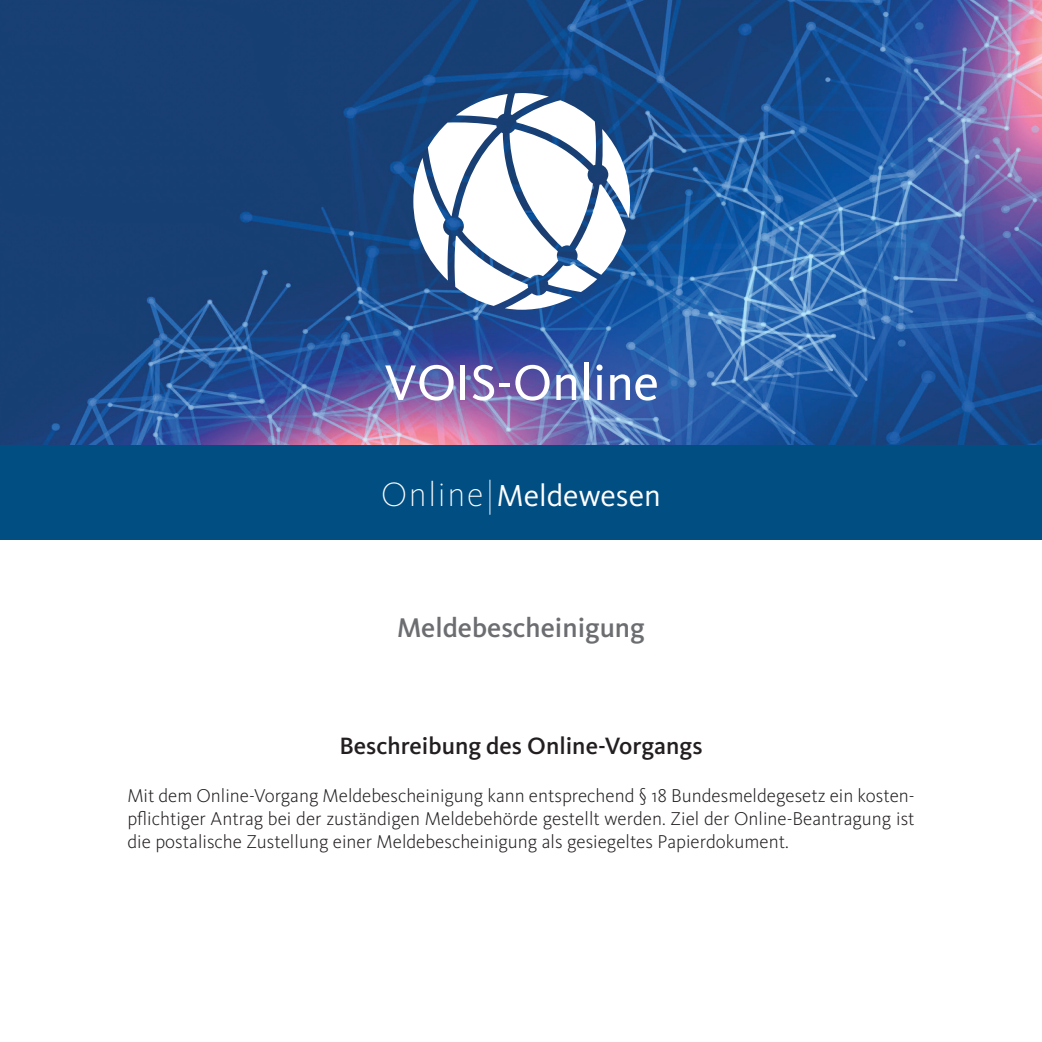
<style>
.page{position:relative;width:1042px;height:1042px;background:#fff}
.page>*{position:absolute;margin:0;border:0;box-sizing:border-box;transform-origin:0 0}
.t1{font:51.8px "Kievit OT";color:#fff}
.t2{font:31.5px "Kievit OT";color:#fff}
.t3{font:500 28px "Kievit OT";color:#6c6d70}
.t4{font:500 24.5px "Kievit OT";color:#231f20}
.t5{font:300 19.25px/23.1px "Kievit OT";color:#231f20;text-align:justify}
.s1{font-weight:200;font-size:35px}
</style>
<div class="page">
<img style="left:0;top:0;width:1042px;height:446px">
<div style="left:0;top:446px;width:1042px;height:94px;background:#014e83"></div>
<svg style="left:413px;top:93px;width:217px;height:217px"></svg>
<h1 class="t1" style="left:384px;top:351px;width:276px">VOIS-Online</h1>
<h2 class="t2" style="left:381px;top:476px;width:281px"><span class="s1">Online|</span>Meldewesen</h2>
<h3 class="t3" style="left:397px;top:610px;width:249px">Meldebescheinigung</h3>
<p class="t4" style="left:339px;top:730px;width:364px">Beschreibung des Online-Vorgangs</p>
<p class="t5" style="left:127px;top:784px;width:789px">Mit dem Online-Vorgang Meldebescheinigung kann entsprechend § 18 Bundesmeldegesetz ein kosten&shy;pflichtiger Antrag bei der zuständigen Meldebehörde gestellt werden. Ziel der Online-Beantragung ist die postalische Zustellung einer Meldebescheinigung als gesiegeltes Papierdokument.</p>
</div>
